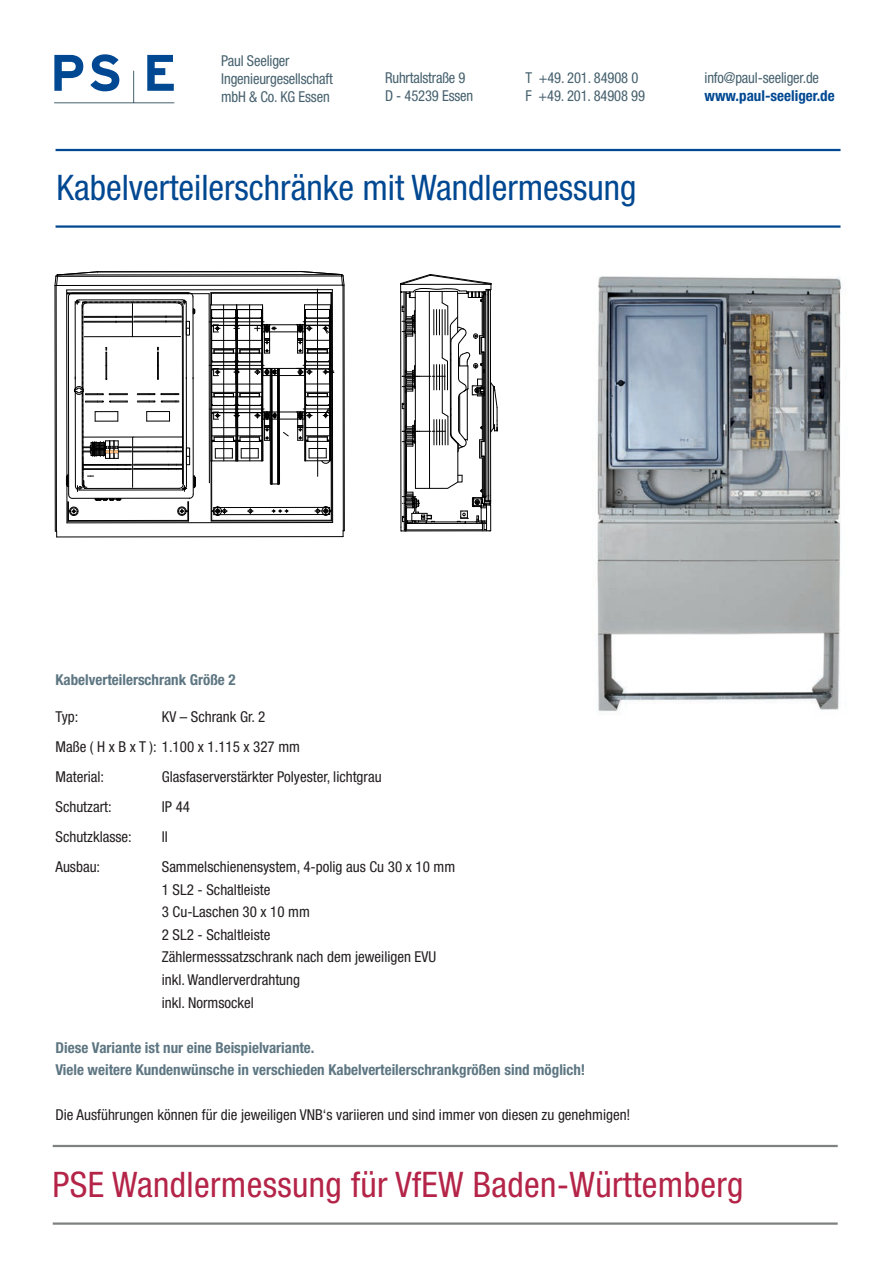
<style>
.page{position:relative;width:893px;height:1263px;background:#fff}
.page>*{position:absolute;margin:0;border:0;box-sizing:border-box;transform-origin:0 0}
.t1{font:condensed 35.25px "Helvetica Neue LT";letter-spacing:.01em;color:#b42448}
.t2{font:condensed 35.25px "Helvetica Neue LT";color:#014892}
.t3{font:condensed 15px/22.5px "Helvetica Neue LT";color:#231f20}
.t4{font:700 condensed 15px/22.5px "Helvetica Neue LT";color:#5d7682}
.t5{font:condensed 15px/18px "Helvetica Neue LT";letter-spacing:-.01em;color:#46616e}
.t6{font:700 condensed 15px "Helvetica Neue LT";color:#014892}
</style>
<div class="page">
<hr style="left:53px;top:1145px;width:785px;height:2px;background:#7e8181">
<hr style="left:53px;top:1222px;width:785px;height:3px;background:#7e8181">
<svg style="left:54px;top:55px;width:29px;height:36px"></svg>
<svg style="left:90px;top:54px;width:29px;height:37px"></svg>
<svg style="left:147px;top:55px;width:27px;height:36px"></svg>
<hr style="left:54px;top:102px;width:120px;height:1px;background:#46616e">
<hr style="left:133px;top:71px;width:1px;height:31px;background:#46616e">
<hr style="left:56px;top:149px;width:784px;height:2px;background:#014892">
<hr style="left:56px;top:225px;width:784px;height:3px;background:#014892">
<hr style="left:429px;top:291px;width:1px;height:197px;background:#000">
<hr style="left:415px;top:291px;width:1px;height:197px;background:#000">
<hr style="left:458px;top:443px;width:1px;height:39px;background:#000">
<hr style="left:490px;top:295px;width:1px;height:201px;background:#000">
<hr style="left:488px;top:295px;width:1px;height:201px;background:#000">
<hr style="left:487px;top:295px;width:1px;height:201px;background:#000">
<hr style="left:485px;top:295px;width:1px;height:201px;background:#000">
<hr style="left:486px;top:295px;width:1px;height:201px;background:#000">
<hr style="left:405px;top:292px;width:1px;height:231px;background:#000">
<hr style="left:404px;top:292px;width:1px;height:237px;background:#000">
<hr style="left:400px;top:292px;width:1px;height:235px;background:#000">
<hr style="left:482px;top:458px;width:1px;height:32px;background:#000">
<hr style="left:484px;top:456px;width:1px;height:42px;background:#000">
<hr style="left:483px;top:456px;width:1px;height:39px;background:#000">
<hr style="left:406px;top:444px;width:1px;height:50px;background:#000">
<svg style="left:401px;top:475px;width:91px;height:57px"></svg>
<svg style="left:400px;top:274px;width:98px;height:185px"></svg>
<hr style="left:317px;top:289px;width:1px;height:187px;background:#000">
<hr style="left:68px;top:521px;width:121px;height:1px;background:#000">
<hr style="left:211px;top:292px;width:121px;height:1px;background:#000">
<hr style="left:211px;top:521px;width:121px;height:1px;background:#000">
<hr style="left:211px;top:461px;width:1px;height:60px;background:#000">
<hr style="left:331px;top:292px;width:1px;height:229px;background:#000">
<hr style="left:211px;top:293px;width:120px;height:1px;background:#000">
<hr style="left:212px;top:520px;width:119px;height:1px;background:#000">
<hr style="left:57px;top:536px;width:286px;height:1px;background:#000">
<hr style="left:66px;top:290px;width:1px;height:233px;background:#000">
<hr style="left:332px;top:290px;width:1px;height:232px;background:#000">
<hr style="left:56px;top:285px;width:1px;height:246px;background:#000">
<hr style="left:55px;top:285px;width:1px;height:246px;background:#000">
<hr style="left:57px;top:285px;width:285px;height:1px;background:#000">
<hr style="left:57px;top:276px;width:285px;height:1px;background:#000">
<hr style="left:57px;top:274px;width:285px;height:1px;background:#000">
<hr style="left:344px;top:285px;width:1px;height:246px;background:#000">
<hr style="left:343px;top:285px;width:1px;height:246px;background:#000">
<hr style="left:67px;top:522px;width:266px;height:1px;background:#000">
<hr style="left:67px;top:289px;width:265px;height:1px;background:#000">
<hr style="left:97px;top:271px;width:205px;height:1px;background:#000">
<hr style="left:214px;top:514px;width:116px;height:1px;background:#000">
<hr style="left:214px;top:507px;width:116px;height:1px;background:#000">
<svg style="left:247px;top:508px;width:6px;height:6px"></svg>
<svg style="left:272px;top:509px;width:16px;height:4px"></svg>
<hr style="left:209px;top:294px;width:1px;height:188px;background:#000">
<hr style="left:67px;top:293px;width:142px;height:1px;background:#000">
<hr style="left:277px;top:368px;width:1px;height:116px;background:#000">
<hr style="left:272px;top:368px;width:1px;height:116px;background:#000">
<hr style="left:279px;top:419px;width:1px;height:65px;background:#000">
<hr style="left:278px;top:419px;width:1px;height:65px;background:#000">
<hr style="left:271px;top:419px;width:1px;height:65px;background:#000">
<hr style="left:270px;top:419px;width:1px;height:65px;background:#000">
<hr style="left:263px;top:332px;width:41px;height:1px;background:#000">
<hr style="left:263px;top:324px;width:41px;height:1px;background:#000">
<hr style="left:263px;top:375px;width:41px;height:1px;background:#000">
<hr style="left:263px;top:368px;width:41px;height:1px;background:#000">
<hr style="left:263px;top:419px;width:41px;height:1px;background:#000">
<hr style="left:263px;top:412px;width:41px;height:1px;background:#000">
<svg style="left:55px;top:271px;width:43px;height:15px"></svg>
<svg style="left:301px;top:271px;width:43px;height:15px"></svg>
<svg style="left:315px;top:506px;width:16px;height:10px"></svg>
<svg style="left:212px;top:507px;width:15px;height:9px"></svg>
<svg style="left:209px;top:293px;width:79px;height:169px"></svg>
<svg style="left:296px;top:304px;width:38px;height:159px"></svg>
<svg style="left:66px;top:292px;width:130px;height:229px"></svg>
<img style="left:597px;top:276px;width:245px;height:436px">
<p class="t5" style="left:221px;top:51px;width:113px">Paul Seeliger<br>Ingenieurgesellschaft mbH &amp; Co. KG Essen</p>
<p class="t5" style="left:385px;top:68px;width:90px">Ruhrtalstraße 9<br>D - 45239 Essen</p>
<p class="t5" style="left:526px;top:68px;width:121px">T +49. 201. 84908 0<br>F +49. 201. 84908 99</p>
<p class="t5" style="left:704px;top:68px;width:116px">info@paul-seeliger.de</p>
<p class="t6" style="left:704px;top:86px;width:132px">www.paul-seeliger.de</p>
<h1 class="t2" style="left:57px;top:167px;width:582px">Kabelverteilerschränke mit Wandlermessung</h1>
<p class="t4" style="left:56px;top:668px;width:182px">Kabelverteilerschrank Größe 2</p>
<p class="t3" style="left:56px;top:706px;width:24px">Typ:</p>
<p class="t3" style="left:56px;top:702px;width:246px;line-height:30px;text-indent:106px">KV – Schrank Gr. 2<br>Maße ( H x B x T ): 1.100 x 1.115 x 327 mm<br>Material:</p>
<p class="t3" style="left:162px;top:766px;width:221px">Glasfaserverstärkter Polyester, lichtgrau</p>
<p class="t3" style="left:56px;top:796px;width:58px">Schutzart:</p>
<p class="t3" style="left:162px;top:796px;width:30px">IP 44</p>
<p class="t3" style="left:56px;top:826px;width:78px">Schutzklasse:</p>
<p class="t3" style="left:162px;top:826px;width:8px">II</p>
<p class="t3" style="left:56px;top:856px;width:46px">Ausbau:</p>
<p class="t3" style="left:162px;top:856px;width:295px">Sammelschienensystem, 4-polig aus Cu 30 x 10 mm<br>1 SL2 - Schaltleiste<br>3 Cu-Laschen 30 x 10 mm<br>2 SL2 - Schaltleiste<br>Zählermesssatzschrank nach dem jeweiligen EVU inkl. Wandlerverdrahtung<br>inkl. Normsockel</p>
<p class="t4" style="left:56px;top:1036px;width:531px">Diese Variante ist nur eine Beispielvariante.<br>Viele weitere Kundenwünsche in verschieden Kabelverteilerschrankgrößen sind möglich!</p>
<p class="t3" style="left:56px;top:1103px;width:576px">Die Ausführungen können für die jeweiligen VNB‘s variieren und sind immer von diesen zu genehmigen!</p>
<h1 class="t1" style="left:53px;top:1164px;width:692px">PSE Wandlermessung für VfEW Baden-Württemberg</h1>
</div>
